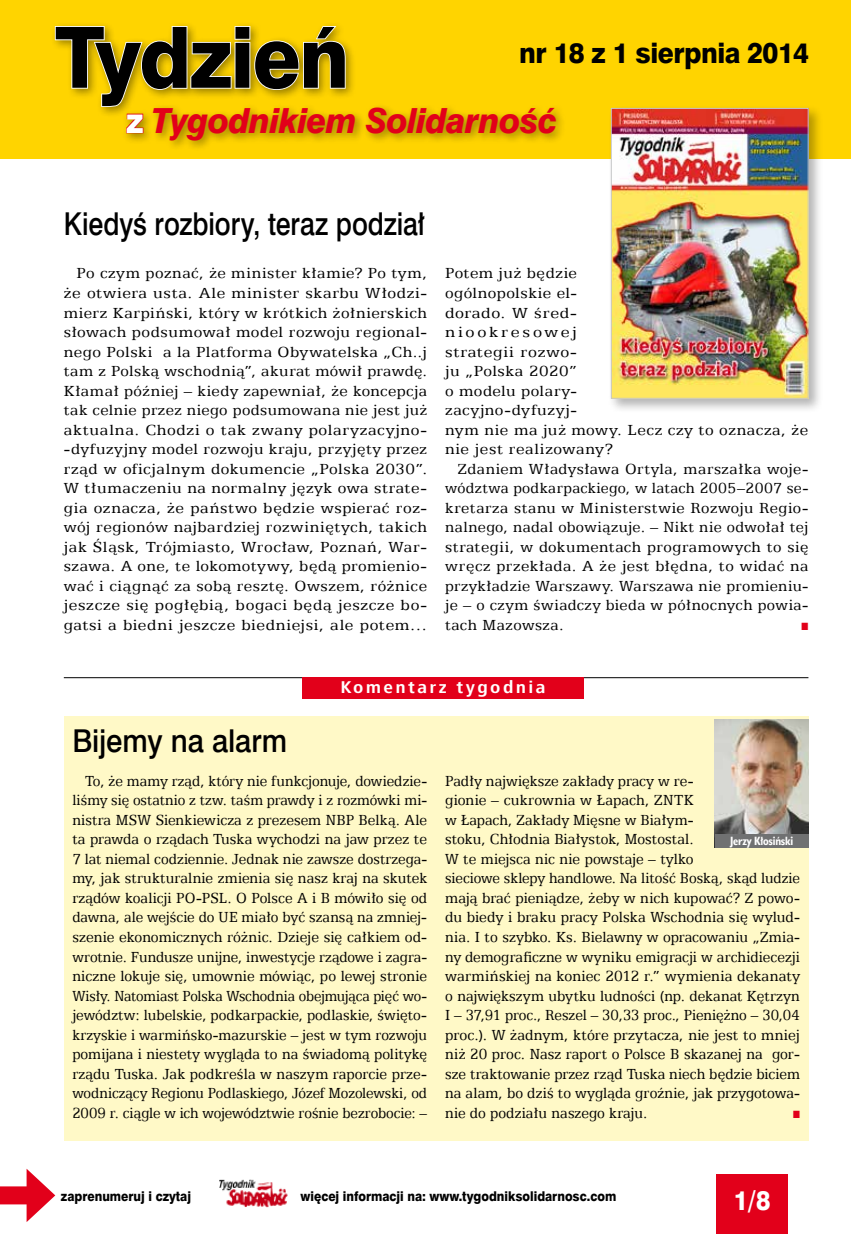
<style>
.page{position:relative;width:851px;height:1234px;background:#fff}
.page>*{position:absolute;margin:0;border:0;box-sizing:border-box;transform-origin:0 0}
.t1{font:84.45px "Swis 721 Hv EU";letter-spacing:-.02em;color:#000;scale:.95 1}
.t2{font:italic 34.65px "Swis 721 Hv EU";letter-spacing:-.02em;color:#e2001a;scale:.95 1}
.t3{font:31.5px "Swis 721 Md EU";letter-spacing:-.005em;color:#000;scale:.85 1}
.t4{font:31.5px "Swis 721 Md EU";letter-spacing:-.005em;color:#000;scale:.93 1}
.t5{font:28.2px "Swis 721 Hv EU";letter-spacing:-.02em;color:#000;scale:.95 1}
.t6{font:27px "Swis 721 Hv EU";color:#fff;scale:.9 1}
.t7{font:700 17.1px "Humnst 777 Cn EU";letter-spacing:.12em;color:#fff;scale:1.16 1}
.t8{font:16.5px/19.5px "Egyptian 505 EU";letter-spacing:.01em;color:#000;text-align:justify}
.t9{font:16.5px/19.5px "Egyptian 505 EU";letter-spacing:.01em;color:#000;text-align:justify;scale:.92 1}
.t10{font:16.5px/19.5px "Egyptian 505 EU";letter-spacing:.01em;color:#000;scale:.93 1}
.t11{font:16.5px/19.5px "Egyptian 505 EU";letter-spacing:.035em;color:#000}
.t12{font:13.5px "Swis 721 Hv EU";color:#000;scale:.9 1}
.t13{font:700 12px "Humanst 521 Cn EU";letter-spacing:-.02em;color:#fff}
.t14{font:10.5px "Zapf Dingbats ITC";color:#e2001a;scale:.85 1}
.s1{font-style:normal;color:#fff}
</style>
<div class="page">
<div style="left:716px;top:1174px;width:72px;height:59px;background:#e2001a"></div>
<img style="left:219px;top:1179px;width:69px;height:27px">
<div style="left:0;top:1186px;width:38px;height:18px;background:#e2001a"></div>
<svg style="left:27px;top:1169px;width:28px;height:52px"></svg>
<div style="left:0;top:0;width:850px;height:159px;background:#ffd400"></div>
<div style="left:50px;top:21px;width:516px;height:130px;background:#000;opacity:.4"></div>
<svg style="left:54px;top:24px;width:292px;height:110px"></svg>
<div style="left:64px;top:716px;width:744px;height:424px;background:#fff9c7"></div>
<hr style="left:64px;top:677px;width:744px;height:1px;background:#000">
<div style="left:302px;top:677px;width:282px;height:21px;background:#e2001a"></div>
<img style="left:714px;top:719px;width:94px;height:114px">
<div style="left:714px;top:833px;width:94px;height:14px;background:#707172"></div>
<div style="left:608px;top:105px;width:215px;height:308px;background:#000;opacity:.3"></div>
<img style="left:613px;top:110px;width:193px;height:286px">
<div style="left:611px;top:108px;width:197px;height:290px;border:1px solid #c6c7c8"></div>
<h1 class="t1" style="left:55px;top:6px;width:311px">Tydzień</h1>
<h2 class="t2" style="left:126px;top:99px;width:456px"><span class="s1">z</span> Tygodnikiem Solidarność</h2>
<h3 class="t5" style="left:519px;top:36px;width:306px">nr 18 z 1 sierpnia 2014</h3>
<h3 class="t3" style="left:64px;top:205px;width:426px">Kiedyś rozbiory, teraz podział</h3>
<p class="t8" style="left:64px;top:263px;width:365px;text-indent:13px">Po czym poznać, że minister kłamie? Po tym, że otwiera usta. Ale minister skarbu Włodzi&shy;mierz Karpiński, który w krótkich żołnierskich słowach podsumował model rozwoju regional&shy;nego Polski a la Platforma Obywatelska „Ch..j tam z Polską wschodnią”, akurat mówił prawdę.<br>Kłamał później – kiedy zapewniał, że koncepcja tak celnie przez niego podsumowana nie jest już aktualna. Chodzi o tak zwany polaryzacyjno--dyfuzyjny model rozwoju kraju, przyjęty przez rząd w oficjalnym dokumencie „Polska 2030”.<br>W tłumaczeniu na normalny język owa strate&shy;gia oznacza, że państwo będzie wspierać roz&shy;wój regionów najbardziej rozwiniętych, takich jak Śląsk, Trójmiasto, Wrocław, Poznań, War&shy;szawa. A one, te lokomotywy, będą promienio&shy;wać i ciągnąć za sobą resztę. Owszem, różnice jeszcze się pogłębią, bogaci będą jeszcze bo&shy;gatsi a biedni jeszcze biedniejsi, ale potem…</p>
<p class="t11" style="left:445px;top:263px;width:365px">Potem już będzie<br>ogólnopolskie el-<br>dorado. W śred-<br>niookresowej<br>strategii rozwo-<br>ju „Polska 2020”<br>o modelu polary-<br>zacyjno-dyfuzyj-<br>nym nie ma już mowy. Lecz czy to oznacza, że nie jest realizowany?</p>
<p class="t8" style="left:445px;top:458px;width:365px;text-indent:13px">Zdaniem Władysława Ortyla, marszałka woje&shy;wództwa podkarpackiego, w latach 2005–2007 se&shy;kretarza stanu w Ministerstwie Rozwoju Regio&shy;nalnego, nadal obowiązuje. – Nikt nie odwołał tej strategii, w dokumentach programowych to się wręcz przekłada. A że jest błędna, to widać na przykładzie Warszawy. Warszawa nie promieniu&shy;je – o czym świadczy bieda w północnych powia&shy;tach Mazowsza.</p>
<p class="t14" style="left:801px;top:621px;width:9px">■</p>
<p class="t7" style="left:340px;top:676px;width:178px">Komentarz tygodnia</p>
<h3 class="t4" style="left:72px;top:721px;width:232px">Bijemy na alarm</h3>
<p class="t9" style="left:72px;top:770px;width:387px;text-indent:13px">To, że mamy rząd, który nie funkcjonuje, dowiedzie&shy;liśmy się ostatnio z tzw. taśm prawdy i z rozmówki mi&shy;nistra MSW Sienkiewicza z prezesem NBP Belką. Ale ta prawda o rządach Tuska wychodzi na jaw przez te 7 lat niemal codziennie. Jednak nie zawsze dostrzega&shy;my, jak strukturalnie zmienia się nasz kraj na skutek rządów koalicji PO-PSL. O Polsce A i B mówiło się od dawna, ale wejście do UE miało być szansą na zmniej&shy;szenie ekonomicznych różnic. Dzieje się całkiem od&shy;wrotnie. Fundusze unijne, inwestycje rządowe i zagra&shy;niczne lokuje się, umownie mówiąc, po lewej stronie Wisły. Natomiast Polska Wschodnia obejmująca pięć wo&shy;jewództw: lubelskie, podkarpackie, podlaskie, święto&shy;krzyskie i warmińsko-mazurskie – jest w tym rozwoju pomijana i niestety wygląda to na świadomą politykę rządu Tuska. Jak podkreśla w naszym raporcie prze&shy;wodniczący Regionu Podlaskiego, Józef Mozolewski, od 2009 r. ciągle w ich województwie rośnie bezrobocie: –</p>
<p class="t10" style="left:445px;top:770px;width:383px">Padły największe zakłady pracy w re-<br>gionie – cukrownia w Łapach, ZNTK<br>w Łapach, Zakłady Mięsne w Białym-<br>stoku, Chłodnia Białystok, Mostostal.<br>W te miejsca nic nie powstaje – tylko<br>sieciowe sklepy handlowe. Na litość Boską, skąd ludzie mają brać pieniądze, żeby w nich kupować? Z powo&shy;du biedy i braku pracy Polska Wschodnia się wylud&shy;nia. I to szybko. Ks. Bielawny w opracowaniu „Zmia&shy;ny demograficzne w wyniku emigracji w archidiecezji warmińskiej na koniec 2012 r.” wymienia dekanaty o największym ubytku ludności (np. dekanat Kętrzyn I – 37,91 proc., Reszel – 30,33 proc., Pieniężno – 30,04 proc.). W żadnym, które przytacza, nie jest to mniej niż 20 proc. Nasz raport o Polsce B skazanej na gor&shy;sze traktowanie przez rząd Tuska niech będzie biciem na alam, bo dziś to wygląda groźnie, jak przygotowa&shy;nie do podziału naszego kraju.</p>
<p class="t13" style="left:730px;top:832px;width:65px">Jerzy Kłosiński</p>
<p class="t14" style="left:793px;top:1108px;width:9px">■</p>
<p class="t12" style="left:61px;top:1187px;width:146px">zaprenumeruj i czytaj</p>
<p class="t12" style="left:300px;top:1187px;width:352px">więcej informacji na: www.tygodniksolidarnosc.com</p>
<h3 class="t6" style="left:733px;top:1183px;width:42px">1/8</h3>
</div>
